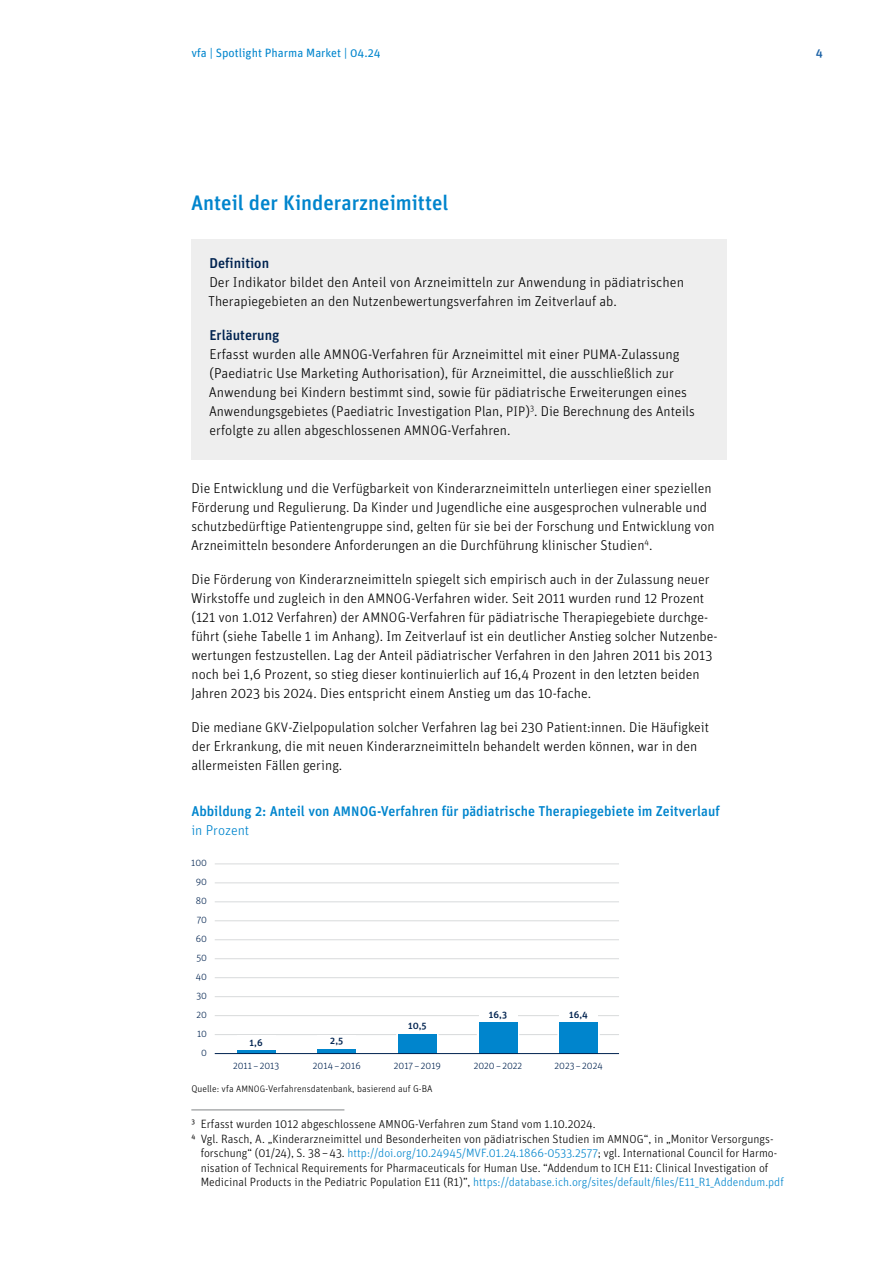
<style>
.page{position:relative;width:893px;height:1263px;background:#fff}
.page>*{position:absolute;margin:0;border:0;box-sizing:border-box;transform-origin:0 0}
.t1{font:500 21px "Unit Pro";color:#0085cd}
.t2{font:300 14.25px/19.2px "Unit Pro";color:#000}
.t3{font:500 14.25px/19.2px "Unit Pro";color:#0085cd}
.t4{font:500 14.25px "Unit Pro";color:#002350}
.t5{font:300 12px "Unit Pro";color:#000}
.t6{font:300 12px "Unit Pro";color:#0085cd}
.t7{font:12px "Unit Pro";color:#0085cd}
.t8{font:500 12px "Unit Pro";color:#1d63a6}
.t9{font:300 9.75px/19px "Unit Pro";letter-spacing:.005em;color:#002350;text-align:justify}
.t10{font:300 9.75px "Unit Pro";letter-spacing:.005em;color:#000}
.t11{font:500 9.75px "Unit Pro";color:#002350}
.s1{font-weight:500;color:#002350}
.s2{font-size:13.8px}
.s3{font-weight:300}
.s4{font-size:9.3px}
.s5{font-size:11.55px}
.s6{color:#0085cd}
.s7{color:#000}
</style>
<div class="page">
<hr style="left:215px;top:977px;width:404px;height:1px;background:#ced1d2">
<hr style="left:215px;top:864px;width:404px;height:1px;background:#ced1d2">
<hr style="left:215px;top:901px;width:404px;height:1px;background:#ced1d2">
<hr style="left:215px;top:882px;width:404px;height:1px;background:#ced1d2">
<hr style="left:215px;top:920px;width:404px;height:1px;background:#ced1d2">
<hr style="left:215px;top:939px;width:404px;height:1px;background:#ced1d2">
<hr style="left:215px;top:958px;width:404px;height:1px;background:#ced1d2">
<hr style="left:215px;top:996px;width:404px;height:1px;background:#ced1d2">
<hr style="left:215px;top:1015px;width:404px;height:1px;background:#ced1d2">
<hr style="left:215px;top:1034px;width:181px;height:1px;background:#ced1d2">
<hr style="left:439px;top:1034px;width:38px;height:1px;background:#ced1d2">
<hr style="left:519px;top:1034px;width:38px;height:1px;background:#ced1d2">
<svg style="left:600px;top:1034px;width:19px;height:1px"></svg>
<div style="left:191px;top:239px;width:536px;height:220px;background:#eee"></div>
<hr style="left:191px;top:1110px;width:153px;height:1px;background:#818586">
<div style="left:398px;top:1034px;width:39px;height:19px;background:#0085cd"></div>
<hr style="left:318px;top:1049px;width:38px;height:4px;background:#0085cd">
<hr style="left:237px;top:1050px;width:38px;height:3px;background:#0085cd">
<div style="left:479px;top:1022px;width:38px;height:31px;background:#0085cd"></div>
<div style="left:559px;top:1022px;width:39px;height:31px;background:#0085cd"></div>
<div style="left:479px;top:1007px;width:38px;height:11px;background:#fff"></div>
<div style="left:559px;top:1007px;width:39px;height:11px;background:#fff"></div>
<hr style="left:215px;top:1053px;width:404px;height:1px;background:#002350">
<p class="t7" style="left:191px;top:46px;width:191px">vfa | Spotlight Pharma Market | 04.24</p>
<p class="t8" style="left:816px;top:46px;width:9px">4</p>
<h1 class="t1" style="left:191px;top:190px;width:259px">Anteil der Kinderarzneimittel</h1>
<p class="t4" style="left:209px;top:254px;width:61px">Definition</p>
<p class="t2" style="left:208px;top:272px;width:477px">Der Indikator bildet den Anteil von Arzneimitteln zur Anwendung in pädiatrischen<br>Therapiegebieten an den Nutzenbewertungsverfahren im Zeitverlauf ab.</p>
<p class="t2" style="left:209px;top:325px;width:487px"><span class="s1">Erläuterung<br></span>Erfasst wurden alle <span class="s2">AMNOG</span>-Verfahren für Arzneimittel mit einer <span class="s2">PUMA</span>-Zulassung (Paediatric Use Marketing Authorisation), für Arzneimittel, die ausschließlich zur Anwendung bei Kindern bestimmt sind, sowie für pädiatrische Erweiterungen eines Anwendungsgebietes (Paediatric Investigation Plan, <span class="s2">PIP</span>)<sup>3</sup>. Die Berechnung des Anteils erfolgte zu allen abgeschlossenen <span class="s2">AMNOG</span>-Verfahren.</p>
<p class="t2" style="left:191px;top:478px;width:525px">Die Entwicklung und die Verfügbarkeit von Kinderarzneimitteln unterliegen einer speziellen Förderung und Regulierung. Da Kinder und Jugendliche eine ausgesprochen vulnerable und schutzbedürftige Patientengruppe sind, gelten für sie bei der Forschung und Entwicklung von Arzneimitteln besondere Anforderungen an die Durchführung klinischer Studien<sup>4</sup>.</p>
<p class="t2" style="left:191px;top:569px;width:528px">Die Förderung von Kinderarzneimitteln spiegelt sich empirisch auch in der Zulassung neuer Wirkstoffe und zugleich in den <span class="s2">AMNOG</span>-Verfahren wider. Seit 2011 wurden rund 12 Prozent (121 von 1.012 Verfahren) der <span class="s2">AMNOG</span>-Verfahren für pädiatrische Therapiegebiete durchge&shy;führt (siehe Tabelle 1 im Anhang). Im Zeitverlauf ist ein deutlicher Anstieg solcher Nutzenbe&shy;wertungen festzustellen. Lag der Anteil pädiatrischer Verfahren in den Jahren 2011 bis 2013 noch bei 1,6 Prozent, so stieg dieser kontinuierlich auf 16,4 Prozent in den letzten beiden Jahren 2023 bis 2024. Dies entspricht einem Anstieg um das 10-fache.</p>
<p class="t2" style="left:191px;top:717px;width:519px">Die mediane <span class="s2">GKV</span>-Zielpopulation solcher Verfahren lag bei 230 Patient:innen. Die Häufigkeit der Erkrankung, die mit neuen Kinderarzneimitteln behandelt werden können, war in den allermeisten Fällen gering.</p>
<p class="t3" style="left:191px;top:801px;width:530px">Abbildung 2: Anteil von <span class="s2">AMNOG</span>-Verfahren für pädiatrische Therapiegebiete im Zeitverlauf <span class="s3">in Prozent</span></p>
<p class="t9" style="left:191px;top:853px;width:17px;text-align:center">100<br>90</p>
<p class="t9" style="left:196px;top:891px;width:13px">80<br>70<br>60</p>
<p class="t9" style="left:196px;top:948px;width:13px">50<br>40<br>30</p>
<p class="t9" style="left:197px;top:1024px;width:12px">10</p>
<p class="t9" style="left:197px;top:1005px;width:12px">20</p>
<p class="t9" style="left:201px;top:1043px;width:7px">0</p>
<p class="t11" style="left:250px;top:1036px;width:15px">1,6</p>
<p class="t11" style="left:330px;top:1034px;width:14px">2,5</p>
<p class="t11" style="left:408px;top:1019px;width:20px">10,5</p>
<p class="t11" style="left:489px;top:1008px;width:20px">16,3</p>
<p class="t11" style="left:569px;top:1008px;width:20px">16,4</p>
<p class="t9" style="left:233px;top:1055px;width:48px">2011 – 2013</p>
<p class="t9" style="left:313px;top:1055px;width:49px">2014– 2016</p>
<p class="t9" style="left:394px;top:1055px;width:49px">2017 – 2019</p>
<p class="t9" style="left:474px;top:1055px;width:50px">2020– 2022</p>
<p class="t9" style="left:554px;top:1055px;width:50px">2023 – 2024</p>
<p class="t10" style="left:191px;top:1082px;width:243px">Quelle: vfa <span class="s4">AMNOG</span>-Verfahrensdatenbank, basierend auf G-BA</p>
<p class="t5" style="left:191px;top:1117px;width:406px"><sup>3</sup> Erfasst wurden 1012 abgeschlossene <span class="s5">AMNOG</span>-Verfahren zum Stand vom 1.10.2024.</p>
<p class="t5" style="left:191px;top:1131px;width:584px"><sup>4</sup> Vgl. Rasch, A. „Kinderarzneimittel und Besonderheiten von pädiatrischen Studien im <span class="s5">AMNOG</span>“, in „Monitor Versorgungs-</p>
<p class="t5" style="left:201px;top:1146px;width:578px">forschung“ (01/24), S. 38–43. <span class="s6">http://doi.org/10.24945/MVF.01.24.1866-0533.2577</span>; vgl. International Council for Harmo-</p>
<p class="t5" style="left:201px;top:1160px;width:569px">nisation of Technical Requirements for Pharmaceuticals for Human Use. “Addendum to <span class="s5">ICH</span> E11: Clinical Investigation of</p>
<p class="t6" style="left:201px;top:1175px;width:585px"><span class="s7">Medicinal Products in the Pediatric Population E11 (R1)”,</span> https://database.ich.org/sites/default/files/E11_R1_Addendum.pdf</p>
</div>
